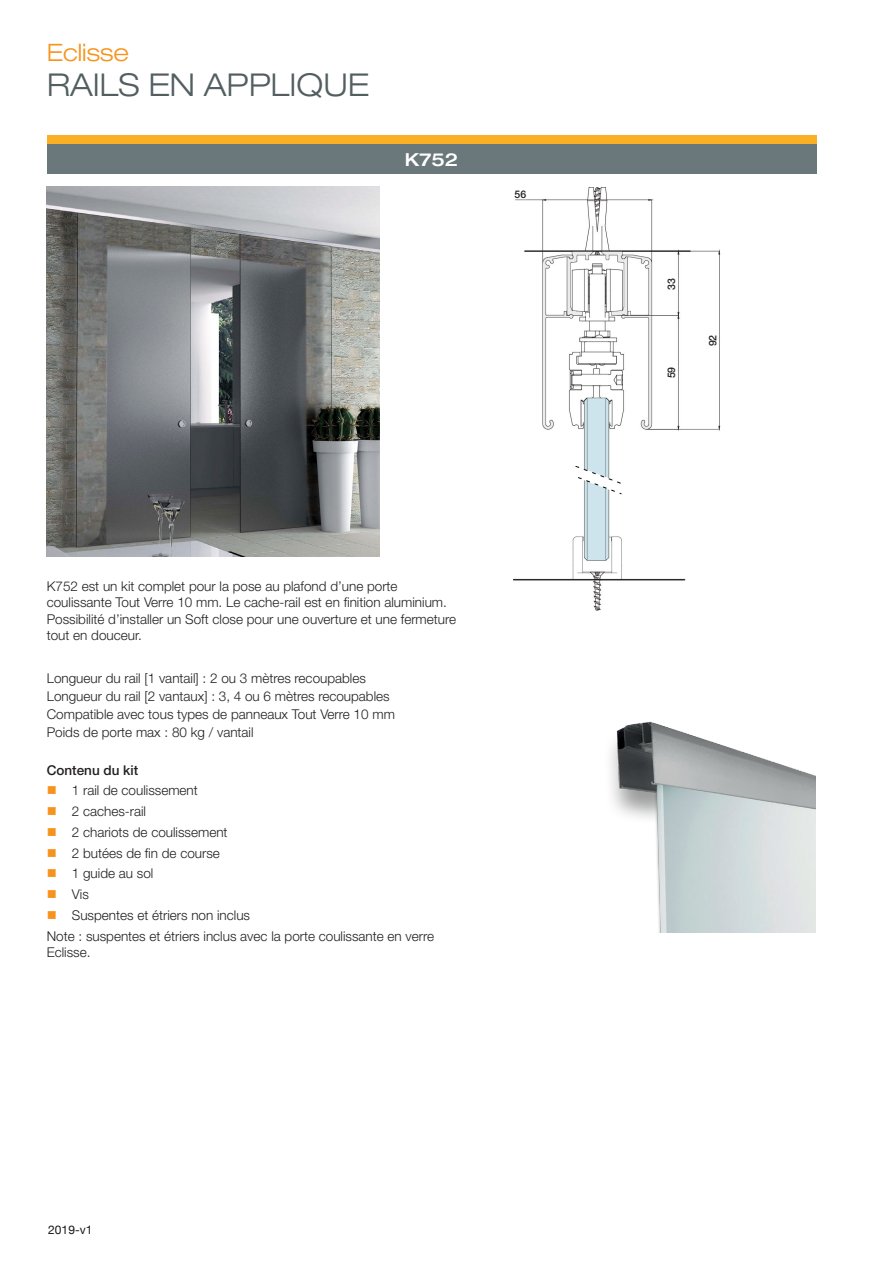
<style>
.page{position:relative;width:893px;height:1263px;background:#fff}
.page>*{position:absolute;margin:0;border:0;box-sizing:border-box;transform-origin:0 0}
.t1{font:300 expanded 31.5px "Helvetica Neue";color:#525e60}
.t2{font:300 expanded 24px "Helvetica Neue";color:#f7941c}
.Sous-titre__rails{font:500 expanded 18px "Helvetica Neue";color:#fff}
.t3{font:300 13.5px/16.5px "Helvetica Neue";color:#231f20}
.t4{font:500 13.5px "Helvetica Neue";color:#231f20}
.t5{font:12px "Helvetica Neue";color:#161615}
.t6{font:500 10.5px "Helvetica Neue";color:#231f20}
.s1{color:#f7931d}
</style>
<div class="page">
<div style="left:47px;top:135px;width:769px;height:9px;background:#fbaf25"></div>
<div style="left:47px;top:144px;width:769px;height:29px;background:#6b787b"></div>
<img style="left:47px;top:186px;width:333px;height:370px">
<img style="left:611px;top:721px;width:204px;height:211px">
<img style="left:514px;top:188px;width:207px;height:423px">
<p class="t2" style="left:47px;top:38px;width:84px">Eclisse</p>
<p class="t1" style="left:47px;top:66px;width:324px">RAILS EN APPLIQUE</p>
<p class="Sous-titre__rails" style="left:405px;top:148px;width:55px">K752</p>
<p class="t6" style="left:515px;top:188px;width:13px">56</p>
<p class="t3" style="left:47px;top:577px;width:411px">K752 est un kit complet pour la pose au plafond d’une porte coulissante Tout Verre 10 mm. Le cache-rail est en finition aluminium.<br>Possibilité d’installer un Soft close pour une ouverture et une fermeture tout en douceur.</p>
<p class="t3" style="left:47px;top:670px;width:321px">Longueur du rail [1 vantail] : 2 ou 3 mètres recoupables</p>
<p class="t3" style="left:47px;top:688px;width:344px">Longueur du rail [2 vantaux] : 3, 4 ou 6 mètres recoupables</p>
<p class="t3" style="left:47px;top:706px;width:350px">Compatible avec tous types de panneaux Tout Verre 10 mm</p>
<p class="t3" style="left:47px;top:724px;width:208px">Poids de porte max : 80 kg / vantail</p>
<p class="t4" style="left:47px;top:762px;width:93px">Contenu du kit</p>
<p class="t3" style="left:47px;top:782px;width:153px"><span class="s1">■</span> 1 rail de coulissement</p>
<p class="t3" style="left:47px;top:803px;width:101px"><span class="s1">■</span> 2 caches-rail</p>
<p class="t3" style="left:47px;top:823px;width:182px"><span class="s1">■</span> 2 chariots de coulissement</p>
<p class="t3" style="left:47px;top:844px;width:175px"><span class="s1">■</span> 2 butées de fin de course</p>
<p class="t3" style="left:47px;top:865px;width:108px"><span class="s1">■</span> 1 guide au sol</p>
<p class="t3" style="left:47px;top:886px;width:44px"><span class="s1">■</span> Vis</p>
<p class="t3" style="left:47px;top:907px;width:205px"><span class="s1">■</span> Suspentes et étriers non inclus</p>
<p class="t3" style="left:47px;top:927px;width:389px">Note : suspentes et étriers inclus avec la porte coulissante en verre<br>Eclisse.</p>
<p class="t5" style="left:48px;top:1221px;width:46px">2019-v1</p>
<p class="t6" style="left:665px;top:290px;width:13px;rotate:-90deg">33</p>
<p class="t6" style="left:665px;top:378px;width:13px;rotate:-90deg">59</p>
<p class="t6" style="left:707px;top:346px;width:13px;rotate:-90deg">92</p>
</div>
